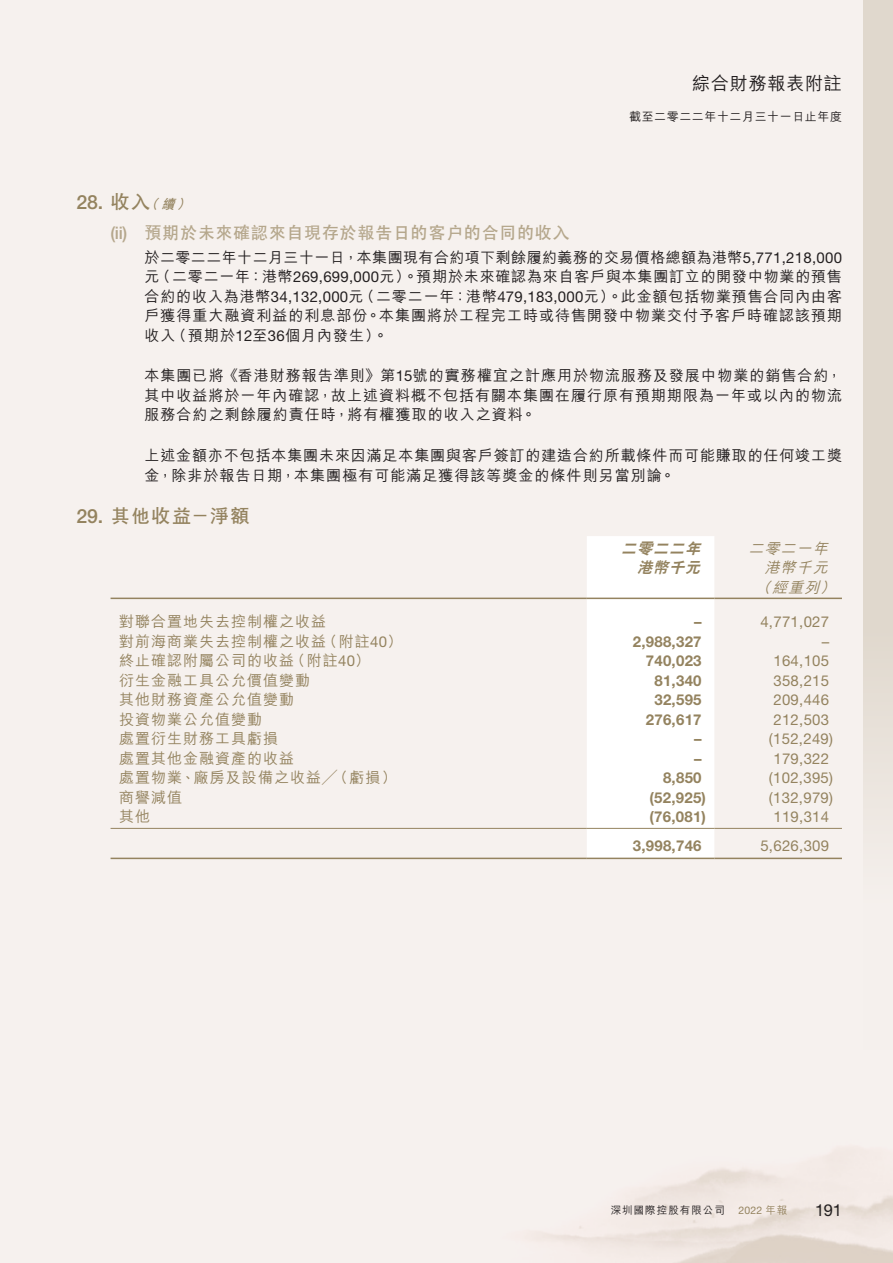
<style>
.page{position:relative;width:893px;height:1263px;background:#f6f1ee}
.page>*{position:absolute;margin:0;border:0;box-sizing:border-box;transform-origin:0 0}
.Heading_1{font:700 19.5px "C Hei 2 HK";letter-spacing:.04em;color:#94835f}
.Heading_1-2{font:500 19.5px "Helvetica Neue LT Std";color:#94835f}
.t1{font:500 18px "M Hei HK";letter-spacing:.045em;color:#231f20}
.Heading_2{font:700 17.25px "C Hei 2 HK";letter-spacing:.03em;color:#b5a78c}
.t2{font:16.5px "Helvetica Neue LT Std";color:#231f20}
.Body_Text{font:500 15px/19.5px "M Hei HK";letter-spacing:.065em;color:#231f20;text-align:justify}
.Body_Text-2{font:500 15px "M Hei HK";letter-spacing:.07em;color:#94835f}
.Body_Text-3{font:15px "Helvetica Neue LT Std";letter-spacing:.02em;color:#94835f}
.Body_Text-4{font:700 15px "Helvetica Neue LT Std";letter-spacing:.02em;color:#94835f}
.Body_Text-5{font:italic 500 15px "M Hei HK";color:#94835f}
.Body_Text-6{font:italic 800 15px "C Hei 2 HK";color:#94835f}
.t3{font:500 12px "M Hei HK";letter-spacing:.045em;color:#231f20}
.t4{font:500 10.5px "M Hei HK";letter-spacing:.1em;color:#231f20}
.t5{font:10.5px "Helvetica Neue LT Std";color:#94835f}
.s1{font-family:"C Hei 2 HK";font-weight:700}
.s2{font-family:"C Hei 2 HK";font-weight:700;font-style:italic;font-size:13.5px}
.s3{font-family:"Helvetica Neue LT Std";font-weight:500}
.s4{font-family:"Helvetica Neue LT Std";font-weight:400}
.s5{font-family:"M Hei HK";font-weight:500}
</style>
<div class="page">
<div style="left:863px;top:0;width:30px;height:1050px;background:linear-gradient(to bottom,#dad1c3,#f2ece8)"></div>
<div style="left:587px;top:536px;width:127px;height:322px;background:#fff"></div>
<hr style="left:111px;top:598px;width:476px;height:1px;background:#94835f">
<hr style="left:587px;top:598px;width:127px;height:1px;background:#94835f">
<hr style="left:714px;top:598px;width:128px;height:1px;background:#94835f">
<hr style="left:111px;top:828px;width:476px;height:1px;background:#94835f">
<hr style="left:587px;top:828px;width:127px;height:1px;background:#94835f">
<hr style="left:714px;top:828px;width:128px;height:1px;background:#94835f">
<hr style="left:111px;top:858px;width:476px;height:1px;background:#94835f">
<hr style="left:587px;top:858px;width:127px;height:1px;background:#94835f">
<hr style="left:714px;top:858px;width:128px;height:1px;background:#94835f">
<p class="t1" style="left:692px;top:70px;width:151px">綜合財務報表附註</p>
<p class="t3" style="left:629px;top:108px;width:214px">截至二零二二年十二月三十一日止年度</p>
<p class="Heading_1-2" style="left:77px;top:190px;width:119px">28. <span class="s1">收入</span><span class="s2">（續）</span></p>
<p class="Heading_2" style="left:111px;top:224px;width:461px"><span class="s3">(ii)</span> 預期於未來確認來自現存於報告日的客戶的合同的收入</p>
<p class="Body_Text" style="left:145px;top:246px;width:699px">於二零二二年十二月三十一日，本集團現有合約項下剩餘履約義務的交易價格總額為港幣<span class="s4">5,771,218,000</span>元（二零二一年：港幣<span class="s4">269,699,000</span>元）。預期於未來確認為來自客戶與本集團訂立的開發中物業的預售合約的收入為港幣<span class="s4">34,132,000</span>元（二零二一年：港幣<span class="s4">479,183,000</span>元）。此金額包括物業預售合同內由客戶獲得重大融資利益的利息部份。本集團將於工程完工時或待售開發中物業交付予客戶時確認該預期收入（預期於<span class="s4">12</span>至<span class="s4">36</span>個月內發生）。</p>
<p class="Body_Text" style="left:145px;top:365px;width:699px">本集團已將《香港財務報告準則》第<span class="s4">15</span>號的實務權宜之計應用於物流服務及發展中物業的銷售合約，其中收益將於一年內確認，故上述資料概不包括有關本集團在履行原有預期期限為一年或以內的物流服務合約之剩餘履約責任時，將有權獲取的收入之資料。</p>
<p class="Body_Text" style="left:145px;top:445px;width:699px">上述金額亦不包括本集團未來因滿足本集團與客戶簽訂的建造合約所載條件而可能賺取的任何竣工獎金，除非於報告日期，本集團極有可能滿足獲得該等獎金的條件則另當別論。</p>
<p class="Heading_1" style="left:77px;top:506px;width:174px"><span class="s3">29.</span> 其他收益－淨額</p>
<p class="Body_Text-6" style="left:621px;top:540px;width:85px">二零二二年</p>
<p class="Body_Text-5" style="left:749px;top:537px;width:86px">二零二一年</p>
<p class="Body_Text-6" style="left:637px;top:560px;width:69px">港幣千元</p>
<p class="Body_Text-5" style="left:765px;top:557px;width:70px">港幣千元</p>
<p class="Body_Text-5" style="left:755px;top:576px;width:86px">（經重列）</p>
<p class="Body_Text-2" style="left:119px;top:611px;width:209px">對聯合置地失去控制權之收益</p>
<p class="Body_Text-4" style="left:694px;top:613px;width:9px">–</p>
<p class="Body_Text-3" style="left:760px;top:613px;width:70px">4,771,027</p>
<p class="Body_Text-2" style="left:119px;top:630px;width:285px">對前海商業失去控制權之收益（附註<span class="s4">40</span>）</p>
<p class="Body_Text-4" style="left:633px;top:632px;width:70px">2,988,327</p>
<p class="Body_Text-3" style="left:822px;top:632px;width:9px">–</p>
<p class="Body_Text-2" style="left:119px;top:650px;width:253px">終止確認附屬公司的收益（附註<span class="s4">40</span>）</p>
<p class="Body_Text-4" style="left:646px;top:652px;width:57px">740,023</p>
<p class="Body_Text-3" style="left:773px;top:652px;width:57px">164,105</p>
<p class="Body_Text-2" style="left:119px;top:669px;width:193px">衍生金融工具公允價值變動</p>
<p class="Body_Text-4" style="left:654px;top:671px;width:49px">81,340</p>
<p class="Body_Text-3" style="left:773px;top:671px;width:57px">358,215</p>
<p class="Body_Text-2" style="left:119px;top:689px;width:177px">其他財務資產公允值變動</p>
<p class="Body_Text-4" style="left:654px;top:691px;width:49px">32,595</p>
<p class="Body_Text-3" style="left:773px;top:691px;width:57px">209,446</p>
<p class="Body_Text-2" style="left:119px;top:708px;width:145px">投資物業公允值變動</p>
<p class="Body_Text-4" style="left:646px;top:710px;width:57px">276,617</p>
<p class="Body_Text-3" style="left:773px;top:710px;width:57px">212,503</p>
<p class="Body_Text-2" style="left:119px;top:728px;width:161px">處置衍生財務工具虧損</p>
<p class="Body_Text-4" style="left:694px;top:730px;width:9px">–</p>
<p class="Body_Text-3" style="left:769px;top:730px;width:66px">(152,249)</p>
<p class="Body_Text-2" style="left:119px;top:747px;width:177px">處置其他金融資產的收益</p>
<p class="Body_Text-4" style="left:694px;top:749px;width:9px">–</p>
<p class="Body_Text-3" style="left:773px;top:749px;width:57px">179,322</p>
<p class="Body_Text-2" style="left:119px;top:767px;width:279px">處置物業、廠房及設備之收益╱（虧損）</p>
<p class="Body_Text-4" style="left:663px;top:769px;width:40px">8,850</p>
<p class="Body_Text-3" style="left:769px;top:769px;width:66px">(102,395)</p>
<p class="Body_Text-2" style="left:119px;top:786px;width:65px">商譽減值</p>
<p class="Body_Text-4" style="left:649px;top:788px;width:58px">(52,925)</p>
<p class="Body_Text-3" style="left:769px;top:788px;width:66px">(132,979)</p>
<p class="Body_Text-2" style="left:119px;top:806px;width:33px">其他</p>
<p class="Body_Text-4" style="left:649px;top:808px;width:58px">(76,081)</p>
<p class="Body_Text-3" style="left:773px;top:808px;width:57px">119,314</p>
<p class="Body_Text-4" style="left:633px;top:836px;width:70px">3,998,746</p>
<p class="Body_Text-3" style="left:760px;top:836px;width:70px">5,626,309</p>
<p class="t4" style="left:611px;top:1202px;width:116px">深圳國際控股有限公司</p>
<p class="t5" style="left:739px;top:1204px;width:50px">2022 <span class="s5">年報</span></p>
<p class="t2" style="left:815px;top:1200px;width:28px">191</p>
</div>
